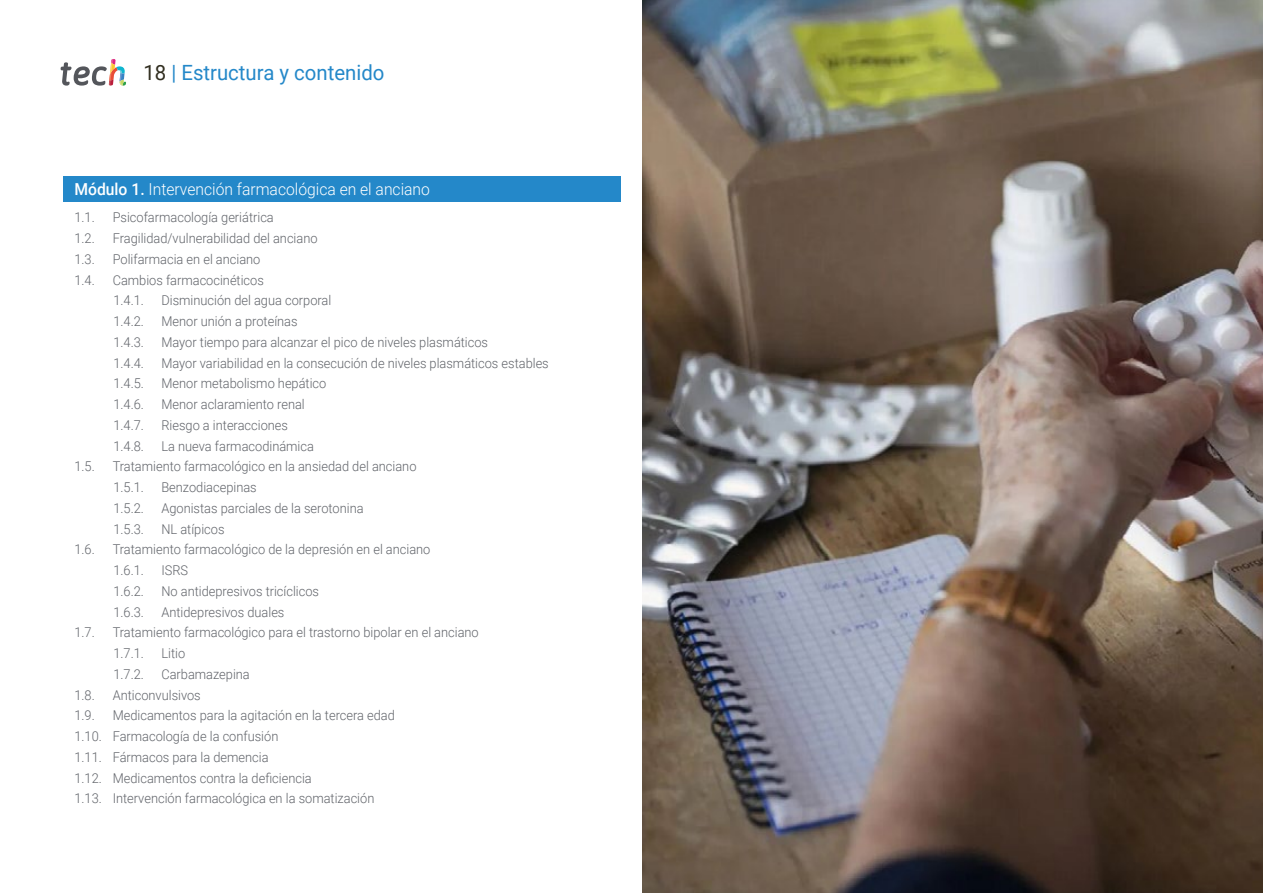
<style>
.page{position:relative;width:1263px;height:893px;background:#fff}
.page>*{position:absolute;margin:0;border:0;box-sizing:border-box;transform-origin:0 0}
.t1{font:21px "Roboto";color:#2488c9}
.t2{font:300 16.5px "Roboto";color:#fff;scale:.95 1}
.t3{font:300 13.5px/20.7px "Roboto";color:#61646a;scale:.95 1}
.s1{color:#312e20}
.s2{font-weight:500}
</style>
<div class="page">
<div style="left:63px;top:176px;width:558px;height:25px;background:#2488c9"></div>
<svg style="left:61px;top:59px;width:65px;height:27px"></svg>
<img style="left:642px;top:0;width:621px;height:893px">
<h1 class="t1" style="left:144px;top:57px;width:242px"><span class="s1">18</span> | Estructura y contenido</h1>
<p class="t2" style="left:74px;top:178px;width:376px"><span class="s2">Módulo 1.</span> Intervención farmacológica en el anciano</p>
<p class="t3" style="left:74px;top:207px;width:23px">1.1.</p>
<p class="t3" style="left:113px;top:207px;width:171px">Psicofarmacología geriátrica</p>
<p class="t3" style="left:74px;top:227px;width:23px">1.2.</p>
<p class="t3" style="left:113px;top:227px;width:217px">Fragilidad/vulnerabilidad del anciano</p>
<p class="t3" style="left:74px;top:248px;width:23px">1.3.</p>
<p class="t3" style="left:113px;top:248px;width:157px">Polifarmacia en el anciano</p>
<p class="t3" style="left:74px;top:269px;width:23px">1.4.</p>
<p class="t3" style="left:113px;top:269px;width:161px">Cambios farmacocinéticos<br>1.4.1.</p>
<p class="t3" style="left:161px;top:290px;width:180px">Disminución del agua corporal</p>
<p class="t3" style="left:113px;top:310px;width:34px">1.4.2.</p>
<p class="t3" style="left:161px;top:310px;width:145px">Menor unión a proteínas</p>
<p class="t3" style="left:113px;top:331px;width:34px">1.4.3.</p>
<p class="t3" style="left:161px;top:331px;width:345px">Mayor tiempo para alcanzar el pico de niveles plasmáticos</p>
<p class="t3" style="left:113px;top:352px;width:34px">1.4.4.</p>
<p class="t3" style="left:161px;top:352px;width:409px">Mayor variabilidad en la consecución de niveles plasmáticos estables</p>
<p class="t3" style="left:113px;top:373px;width:34px">1.4.5.</p>
<p class="t3" style="left:161px;top:373px;width:175px">Menor metabolismo hepático</p>
<p class="t3" style="left:113px;top:393px;width:34px">1.4.6.</p>
<p class="t3" style="left:161px;top:393px;width:152px">Menor aclaramiento renal</p>
<p class="t3" style="left:113px;top:414px;width:34px">1.4.7.</p>
<p class="t3" style="left:161px;top:414px;width:135px">Riesgo a interacciones</p>
<p class="t3" style="left:113px;top:435px;width:34px">1.4.8.</p>
<p class="t3" style="left:161px;top:435px;width:162px">La nueva farmacodinámica</p>
<p class="t3" style="left:74px;top:456px;width:23px">1.5.</p>
<p class="t3" style="left:113px;top:456px;width:321px">Tratamiento farmacológico en la ansiedad del anciano<br>1.5.1.</p>
<p class="t3" style="left:161px;top:476px;width:102px">Benzodiacepinas</p>
<p class="t3" style="left:113px;top:497px;width:34px">1.5.2.</p>
<p class="t3" style="left:161px;top:497px;width:214px">Agonistas parciales de la serotonina</p>
<p class="t3" style="left:113px;top:518px;width:34px">1.5.3.</p>
<p class="t3" style="left:161px;top:518px;width:68px">NL atípicos</p>
<p class="t3" style="left:74px;top:539px;width:23px">1.6.</p>
<p class="t3" style="left:113px;top:539px;width:336px">Tratamiento farmacológico de la depresión en el anciano<br>1.6.1.</p>
<p class="t3" style="left:161px;top:559px;width:30px">ISRS</p>
<p class="t3" style="left:113px;top:580px;width:34px">1.6.2.</p>
<p class="t3" style="left:161px;top:580px;width:167px">No antidepresivos tricíclicos</p>
<p class="t3" style="left:113px;top:601px;width:34px">1.6.3.</p>
<p class="t3" style="left:161px;top:601px;width:131px">Antidepresivos duales</p>
<p class="t3" style="left:74px;top:622px;width:23px">1.7.</p>
<p class="t3" style="left:113px;top:622px;width:387px">Tratamiento farmacológico para el trastorno bipolar en el anciano<br>1.7.1.</p>
<p class="t3" style="left:161px;top:642px;width:27px">Litio</p>
<p class="t3" style="left:113px;top:663px;width:34px">1.7.2.</p>
<p class="t3" style="left:161px;top:663px;width:95px">Carbamazepina</p>
<p class="t3" style="left:74px;top:684px;width:23px">1.8.</p>
<p class="t3" style="left:113px;top:684px;width:94px">Anticonvulsivos</p>
<p class="t3" style="left:74px;top:705px;width:23px">1.9.</p>
<p class="t3" style="left:74px;top:705px;width:339px;text-indent:38px">Medicamentos para la agitación en la tercera edad 1.10. Farmacología de la confusión<br>1.11. Fármacos para la demencia<br>1.12. Medicamentos contra la deficiencia<br>1.13. Intervención farmacológica en la somatización</p>
</div>
